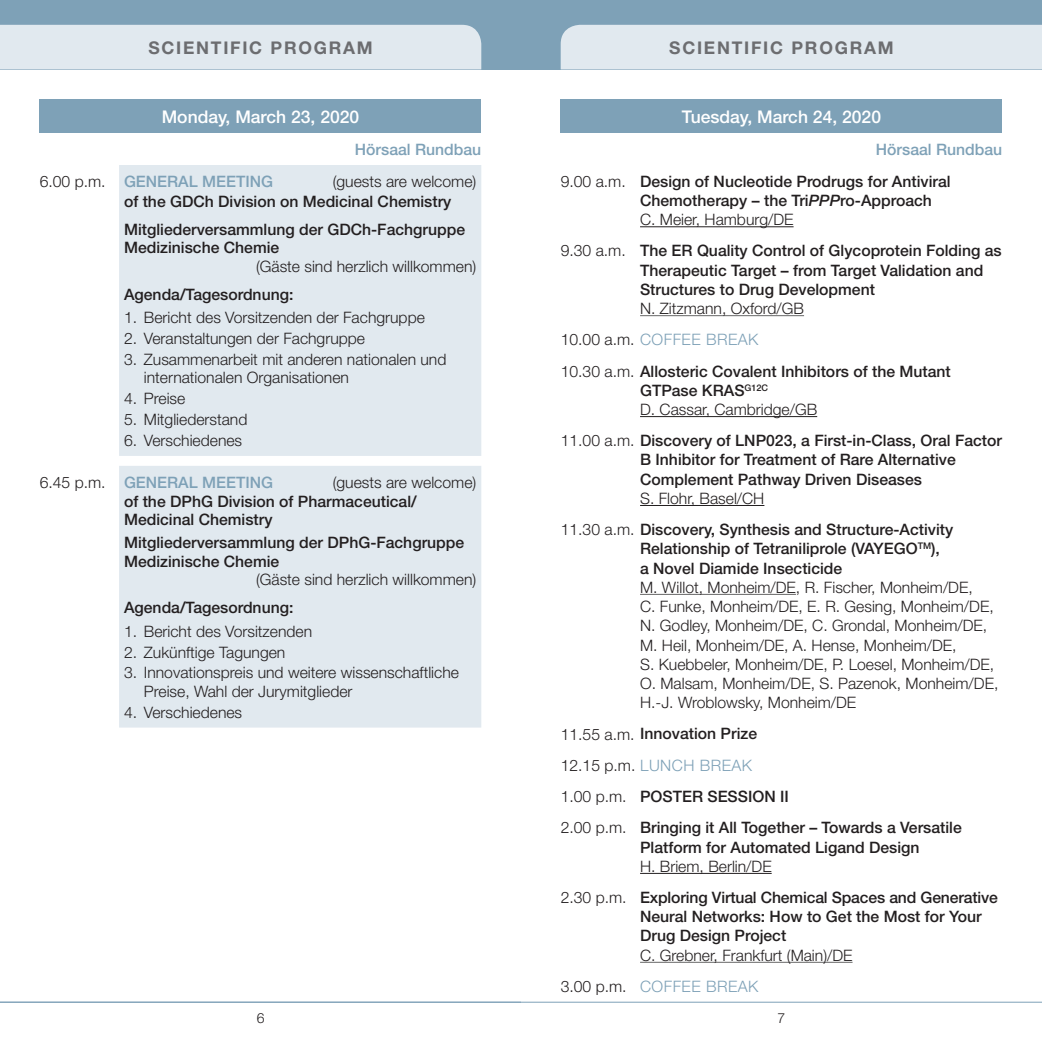
<style>
.page{position:relative;width:1042px;height:1042px;background:#fff}
.page>*{position:absolute;margin:0;border:0;box-sizing:border-box;transform-origin:0 0}
.t1{font:500 17.5px "Helvetica Neue";color:#fff}
.t2{font:700 17.5px "Helvetica Neue";letter-spacing:.1em;color:#6c6d70}
.t3{font:500 15.75px/19.2px "Helvetica Neue";color:#231f20}
.t4{font:300 15.75px/19.2px "Helvetica Neue";color:#231f20}
.t5{font:500 15.75px "Helvetica Neue";color:#7ea1b7}
.t6{font:300 14px "Helvetica Neue";color:#231f20}
.s1{font-weight:300;color:#231f20}
.s2{color:#7ea1b7}
.s3{font-weight:300}
.s4{font-style:italic}
.s5{font-weight:300;color:#7ea1b7}
.s6{font-weight:500}
</style>
<div class="page">
<div style="left:0;top:0;width:1042px;height:69px;background:#7ea1b7"></div>
<div style="left:561px;top:25px;width:481px;height:44px;background:#e1e9ef"></div>
<div style="left:0;top:25px;width:481px;height:44px;background:#e1e9ef"></div>
<hr style="left:521px;top:1002px;width:521px;height:1px;background:#7ea1b7">
<hr style="left:0;top:1002px;width:521px;height:1px;background:#7ea1b7">
<div style="left:40px;top:99px;width:441px;height:34px;background:#7ea1b7"></div>
<div style="left:119px;top:165px;width:362px;height:562px;background:#e1e9ef"></div>
<div style="left:561px;top:99px;width:441px;height:34px;background:#7ea1b7"></div>
<hr style="left:640px;top:226px;width:153px;height:1px;background:#231f20">
<hr style="left:640px;top:315px;width:164px;height:1px;background:#666">
<hr style="left:640px;top:416px;width:177px;height:1px;background:#231f20">
<hr style="left:640px;top:505px;width:124px;height:1px;background:#231f20">
<hr style="left:640px;top:594px;width:156px;height:1px;background:#666">
<hr style="left:640px;top:873px;width:131px;height:1px;background:#231f20">
<hr style="left:640px;top:962px;width:212px;height:1px;background:#666">
<p class="t2" style="left:148px;top:37px;width:226px">SCIENTIFIC PROGRAM</p>
<p class="t2" style="left:669px;top:37px;width:226px">SCIENTIFIC PROGRAM</p>
<p class="t1" style="left:162px;top:106px;width:199px">Monday, March 23, 2020</p>
<p class="t5" style="left:355px;top:140px;width:128px">Hörsaal Rundbau</p>
<p class="t5" style="left:40px;top:172px;width:235px"><span class="s1">6.00 p.m.</span> GENERAL MEETING</p>
<p class="t4" style="left:333px;top:172px;width:145px">(guests are welcome)</p>
<p class="t3" style="left:124px;top:187px;width:343px;line-height:28.3px">of the GDCh Division on Medicinal Chemistry<br>Mitgliederversammlung der GDCh-Fachgruppe</p>
<p class="t3" style="left:124px;top:238px;width:157px">Medizinische Chemie</p>
<p class="t4" style="left:256px;top:256px;width:222px">(Gäste sind herzlich willkommen)</p>
<p class="t3" style="left:124px;top:285px;width:171px">Agenda/Tagesordnung:</p>
<p class="t4" style="left:124px;top:308px;width:302px">1. Bericht des Vorsitzenden der Fachgruppe</p>
<p class="t4" style="left:124px;top:329px;width:243px">2. Veranstaltungen der Fachgruppe</p>
<p class="t4" style="left:144px;top:350px;width:304px;line-height:18.4px;text-indent:-20px">3. Zusammenarbeit mit anderen nationalen und internationalen Organisationen</p>
<p class="t4" style="left:124px;top:389px;width:63px">4. Preise</p>
<p class="t4" style="left:124px;top:409px;width:125px">5. Mitgliederstand</p>
<p class="t4" style="left:124px;top:430px;width:120px">6. Verschiedenes</p>
<p class="t5" style="left:40px;top:473px;width:235px"><span class="s1">6.45 p.m.</span> GENERAL MEETING</p>
<p class="t4" style="left:333px;top:473px;width:145px">(guests are welcome)</p>
<p class="t3" style="left:124px;top:492px;width:294px;line-height:18.4px">of the DPhG Division of Pharmaceutical/<br>Medicinal Chemistry</p>
<p class="t3" style="left:124px;top:533px;width:342px;line-height:18.4px">Mitgliederversammlung der DPhG-Fachgruppe<br>Medizinische Chemie</p>
<p class="t4" style="left:256px;top:569px;width:222px">(Gäste sind herzlich willkommen)</p>
<p class="t3" style="left:124px;top:598px;width:171px">Agenda/Tagesordnung:</p>
<p class="t4" style="left:124px;top:621px;width:190px">1. Bericht des Vorsitzenden</p>
<p class="t4" style="left:124px;top:642px;width:163px">2. Zukünftige Tagungen</p>
<p class="t4" style="left:144px;top:663px;width:317px;line-height:18.4px;text-indent:-20px">3. Innovationspreis und weitere wissenschaftliche<br>Preise, Wahl der Jurymitglieder</p>
<p class="t4" style="left:124px;top:702px;width:120px">4. Verschiedenes</p>
<p class="t1" style="left:682px;top:106px;width:201px">Tuesday, March 24, 2020</p>
<p class="t3" style="left:561px;top:133px;width:443px;line-height:31.8px;text-indent:315px"><span class="s2">Hörsaal Rundbau<br></span><span class="s3">9.00 a.m.</span> Design of Nucleotide Prodrugs for Antiviral</p>
<p class="t3" style="left:640px;top:191px;width:293px">Chemotherapy – the Tri<span class="s4">PPP</span>ro-Approach<br><span class="s3">C. Meier, Hamburg/DE</span></p>
<p class="t3" style="left:640px;top:241px;width:363px;text-indent:-79px"><span class="s3">9.30 a.m.</span> The ER Quality Control of Glycoprotein Folding as<br>Therapeutic Target – from Target Validation and<br>Structures to Drug Development</p>
<p class="t3" style="left:561px;top:293px;width:392px;line-height:31.2px;text-indent:79px"><span class="s3">N. Zitzmann, Oxford/GB<br>10.00 a.m.</span> <span class="s5">COFFEE BREAK<br></span><span class="s3">10.30 a.m.</span> Allosteric Covalent Inhibitors of the Mutant</p>
<p class="t4" style="left:640px;top:380px;width:179px"><span class="s6">GTPase KRAS</span><sup>G12C<br></sup>D. Cassar, Cambridge/GB</p>
<p class="t3" style="left:640px;top:431px;width:363px;text-indent:-79px"><span class="s3">11.00 a.m.</span> Discovery of LNP023, a First-in-Class, Oral Factor<br>B Inhibitor for Treatment of Rare Alternative<br>Complement Pathway Driven Diseases</p>
<p class="t3" style="left:561px;top:482px;width:394px;line-height:31.2px;text-indent:79px"><span class="s3">S. Flohr, Basel/CH<br>11.30 a.m.</span> Discovery, Synthesis and Structure-Activity</p>
<p class="t3" style="left:640px;top:539px;width:301px">Relationship of Tetraniliprole (VAYEGO<sup>TM</sup>), a Novel Diamide Insecticide</p>
<p class="t4" style="left:640px;top:577px;width:360px">M. Willot, Monheim/DE, R. Fischer, Monheim/DE,<br>C. Funke, Monheim/DE, E. R. Gesing, Monheim/DE, N. Godley, Monheim/DE, C. Grondal, Monheim/DE, M. Heil, Monheim/DE, A. Hense, Monheim/DE,<br>S. Kuebbeler, Monheim/DE, P. Loesel, Monheim/DE, O. Malsam, Monheim/DE, S. Pazenok, Monheim/DE, H.-J. Wroblowsky, Monheim/DE</p>
<p class="t3" style="left:561px;top:718px;width:402px;line-height:31.3px"><span class="s3">11.55 a.m.</span> Innovation Prize<br><span class="s3">12.15 p.m.</span> <span class="s5">LUNCH BREAK<br></span><span class="s3">1.00 p.m.</span> POSTER SESSION II<br><span class="s3">2.00 p.m.</span> Bringing it All Together – Towards a Versatile</p>
<p class="t3" style="left:640px;top:837px;width:281px">Platform for Automated Ligand Design</p>
<p class="t3" style="left:561px;top:850px;width:439px;line-height:31.2px;text-indent:79px"><span class="s3">H. Briem, Berlin/DE<br>2.30 p.m.</span> Exploring Virtual Chemical Spaces and Generative</p>
<p class="t3" style="left:640px;top:907px;width:343px">Neural Networks: How to Get the Most for Your<br>Drug Design Project</p>
<p class="t4" style="left:561px;top:939px;width:293px;line-height:31.3px;text-indent:79px">C. Grebner, Frankfurt (Main)/DE<br>3.00 p.m. <span class="s2">COFFEE BREAK</span></p>
<p class="t6" style="left:257px;top:1010px;width:9px">6</p>
<p class="t6" style="left:777px;top:1010px;width:9px">7</p>
</div>
